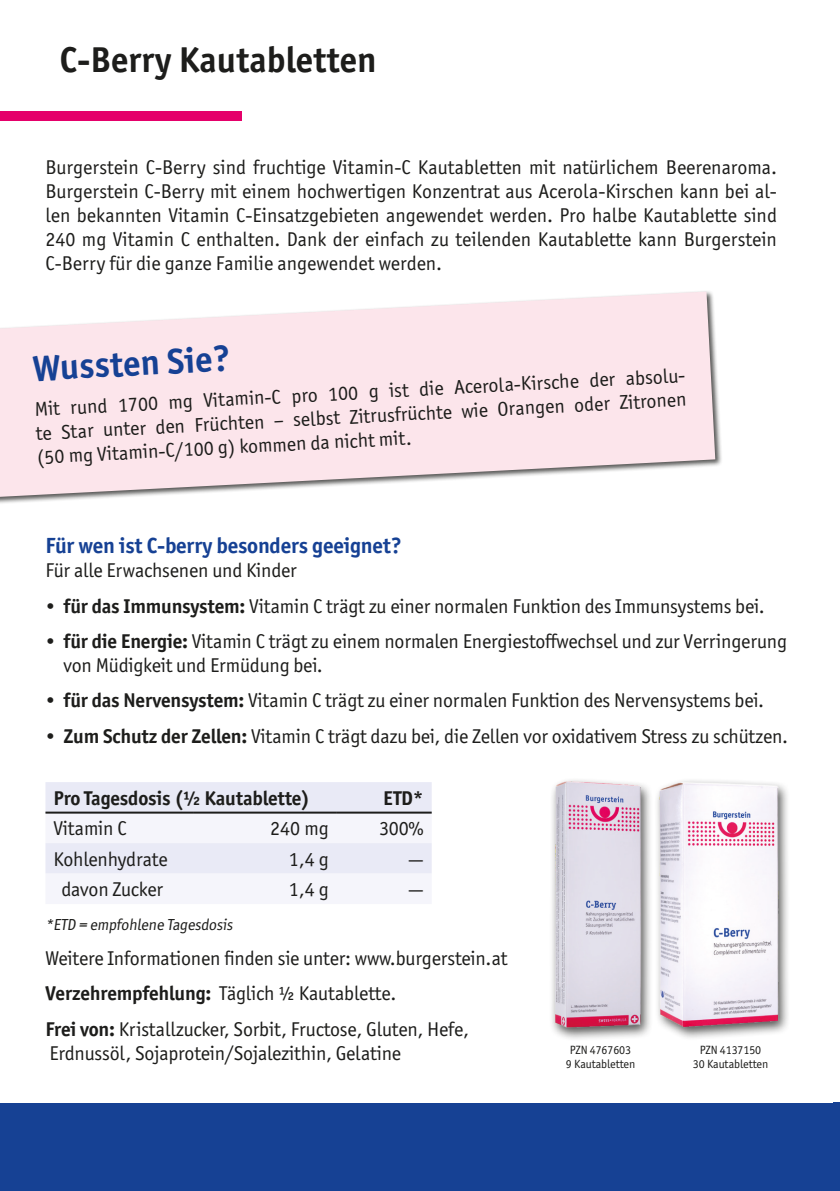
<style>
.page{position:relative;width:840px;height:1191px;background:#fff}
.page>*{position:absolute;margin:0;border:0;box-sizing:border-box;transform-origin:0 0}
.t1{font:700 36px "Officina Sans ITC Pro";color:#1d1d1b}
.t2{font:700 36px "Officina Sans ITC Pro";color:#164194}
.t3{font:700 22px "Officina Sans ITC Pro";letter-spacing:-.01em;color:#164194}
.t4{font:20px/24px "Officina Sans ITC Pro";letter-spacing:-.01em;color:#1d1d1b}
.t5{font:700 20px "Officina Sans ITC Pro";letter-spacing:-.01em;color:#1d1d1b}
.t6{font:16px "Officina Sans ITC Pro";color:#1d1d1b}
.t7{font:12px/14.4px "Officina Sans ITC Pro";letter-spacing:-.01em;color:#1d1d1b;text-align:center}
.s1{font-weight:700}
</style>
<div class="page">
<div style="left:0;top:1103px;width:833px;height:88px;background:#164194"></div>
<div style="left:0;top:112px;width:242px;height:9px;background:#e5006a"></div>
<div style="left:0;top:290px;width:722px;height:215px;background:#1d1d1b;opacity:.75"></div>
<svg style="left:0;top:291px;width:714px;height:207px;fill:#fce5eb"></svg>
<svg style="left:45px;top:782px;width:386px;height:92px"></svg>
<hr style="left:45px;top:811px;width:148px;height:2px;background:#1d1d1b">
<hr style="left:193px;top:811px;width:144px;height:2px;background:#1d1d1b">
<hr style="left:337px;top:811px;width:94px;height:2px;background:#1d1d1b">
<div style="left:653px;top:777px;width:137px;height:263px;background:#1d1d1b;opacity:.75"></div>
<img style="left:654px;top:777px;width:129px;height:255px">
<div style="left:548px;top:777px;width:104px;height:264px;background:#1d1d1b;opacity:.75"></div>
<img style="left:551px;top:777px;width:94px;height:255px">
<div style="left:832px;top:1102px;width:7px;height:89px;background:#164194"></div>
<h1 class="t1" style="left:60px;top:38px;width:318px">C-Berry Kautabletten</h1>
<p class="t4" style="left:45px;top:155px;width:732px;text-align:justify">Burgerstein C-Berry sind fruchtige Vitamin-C Kautabletten mit natürlichem Beerenaroma.<br>Burgerstein C-Berry mit einem hochwertigen Konzentrat aus Acerola-Kirschen kann bei al&shy;len bekannten Vitamin C-Einsatzgebieten angewendet werden. Pro halbe Kautablette sind 240 mg Vitamin C enthalten. Dank der einfach zu teilenden Kautablette kann Burgerstein C-Berry für die ganze Familie angewendet werden.</p>
<h1 class="t2" style="left:31px;top:346px;width:199px;rotate:-3deg">Wussten Sie?</h1>
<p class="t4" style="left:34px;top:397px;width:655px;rotate:-3deg">Mit rund 1700 mg Vitamin-C pro 100 g ist die Acerola-Kirsche der absolu&shy;te Star unter den Früchten – selbst Zitrusfrüchte wie Orangen oder Zitronen (50 mg Vitamin-C/100 g) kommen da nicht mit.</p>
<p class="t3" style="left:45px;top:532px;width:357px">Für wen ist C-berry besonders geeignet?</p>
<p class="t4" style="left:45px;top:558px;width:253px">Für alle Erwachsenen und Kinder</p>
<p class="t4" style="left:45px;top:594px;width:720px"><span class="s1">• für das Immunsystem:</span> Vitamin C trägt zu einer normalen Funktion des Immunsystems bei.</p>
<p class="t4" style="left:63px;top:629px;width:724px;text-indent:-18px"><span class="s1">• für die Energie:</span> Vitamin C trägt zu einem normalen Energiestoffwechsel und zur Verringerung von Müdigkeit und Ermüdung bei.</p>
<p class="t4" style="left:45px;top:688px;width:719px"><span class="s1">• für das Nervensystem:</span> Vitamin C trägt zu einer normalen Funktion des Nervensystems bei.</p>
<p class="t4" style="left:45px;top:724px;width:743px"><span class="s1">• Zum Schutz der Zellen:</span> Vitamin C trägt dazu bei, die Zellen vor oxidativem Stress zu schützen.</p>
<p class="t5" style="left:53px;top:785px;width:258px">Pro Tagesdosis (½ Kautablette)</p>
<p class="t5" style="left:383px;top:785px;width:42px">ETD*</p>
<p class="t4" style="left:53px;top:816px;width:75px">Vitamin C</p>
<p class="t4" style="left:270px;top:816px;width:60px">240 mg</p>
<p class="t4" style="left:379px;top:816px;width:46px">300%</p>
<p class="t4" style="left:53px;top:846px;width:116px">Kohlenhydrate</p>
<p class="t4" style="left:289px;top:846px;width:42px">1,4 g</p>
<p class="t4" style="left:408px;top:846px;width:17px">—</p>
<p class="t4" style="left:61px;top:877px;width:103px">davon Zucker</p>
<p class="t4" style="left:289px;top:877px;width:42px">1,4 g</p>
<p class="t4" style="left:408px;top:877px;width:17px">—</p>
<p class="t6" style="left:45px;top:914px;width:191px">*ETD = empfohlene Tagesdosis</p>
<p class="t4" style="left:45px;top:940px;width:463px;line-height:35.4px">Weitere Informationen finden sie unter: www.burgerstein.at<br><span class="s1">Verzehrempfehlung:</span> Täglich ½ Kautablette.<br><span class="s1">Frei von:</span> Kristallzucker, Sorbit, Fructose, Gluten, Hefe,</p>
<p class="t4" style="left:49px;top:1040px;width:353px">Erdnussöl, Sojaprotein/Sojalezithin, Gelatine</p>
<p class="t7" style="left:565px;top:1042px;width:71px">PZN 4767603<br>9 Kautabletten</p>
<p class="t7" style="left:692px;top:1042px;width:77px">PZN 4137150<br>30 Kautabletten</p>
</div>
